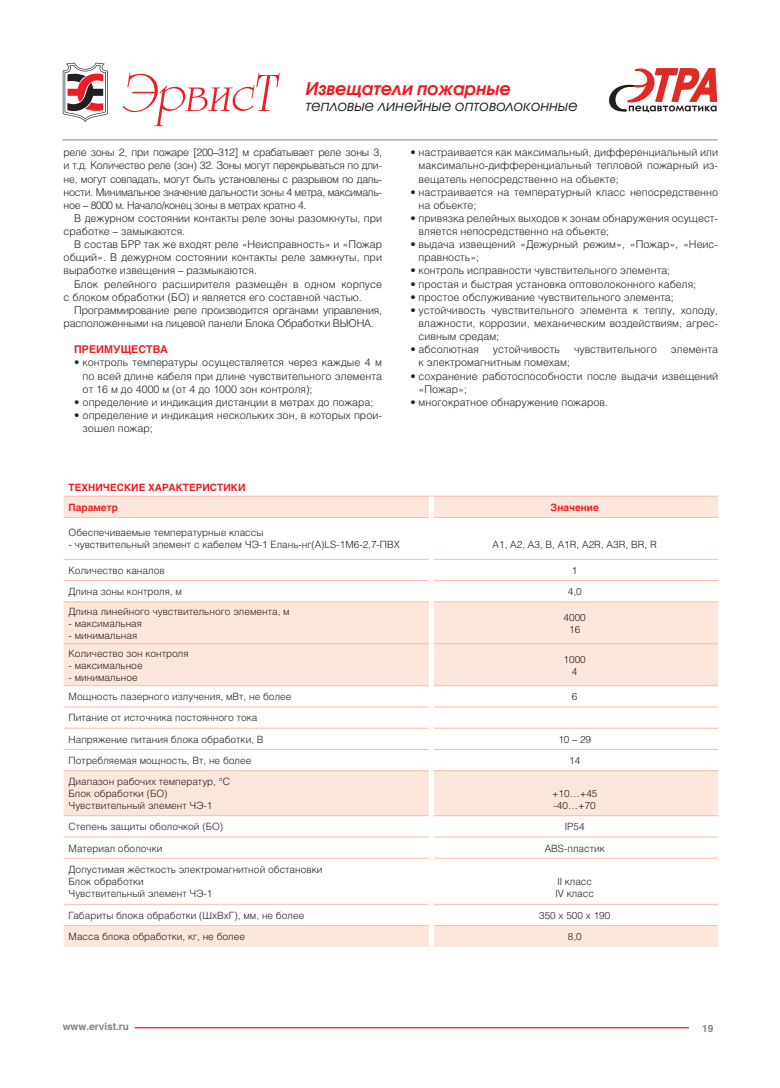
<style>
.page{position:relative;width:780px;height:1088px;background:#fff}
.page>*{position:absolute;margin:0;border:0;box-sizing:border-box;transform-origin:0 0}
.t1{font:italic 700 17.5px "Avant Garde Gothic C";color:#ee1d23}
.t2{font:italic 15px "Avant Garde Gothic C";color:#231f20}
.t3{font:10.62px/13.1px "Helios Light C";color:#231f20}
.t4{font:10.62px/13.1px "Helios Light C";letter-spacing:-.02em;color:#231f20}
.t5{font:700 10.62px "Helios C";color:#ee1d23}
.t6{font:10px/12px "Helios Light C";color:#231f20}
.t7{font:700 10px/19.5px "Helios C";color:#ee1d23}
.t8{font:700 10px "Helios C";color:#808285}
</style>
<div class="page">
<svg style="left:63px;top:63px;width:45px;height:59px"></svg>
<svg style="left:123px;top:73px;width:157px;height:53px"></svg>
<hr style="left:63px;top:140px;width:654px;height:1px;background:#808285">
<hr style="left:135px;top:1027px;width:554px;height:1px;background:#ee1d23">
<svg style="left:609px;top:68px;width:108px;height:44px"></svg>
<svg style="left:64px;top:497px;width:654px;height:450px"></svg>
<hr style="left:64px;top:559px;width:365px;height:1px;background:#fabda6">
<hr style="left:434px;top:559px;width:284px;height:1px;background:#fabda6">
<hr style="left:64px;top:580px;width:365px;height:1px;background:#fabda6">
<hr style="left:434px;top:580px;width:284px;height:1px;background:#fabda6">
<hr style="left:64px;top:706px;width:365px;height:1px;background:#fabda6">
<hr style="left:434px;top:706px;width:284px;height:1px;background:#fabda6">
<hr style="left:64px;top:728px;width:365px;height:1px;background:#fabda6">
<hr style="left:434px;top:728px;width:284px;height:1px;background:#fabda6">
<hr style="left:64px;top:749px;width:365px;height:1px;background:#fabda6">
<hr style="left:434px;top:749px;width:284px;height:1px;background:#fabda6">
<hr style="left:64px;top:837px;width:365px;height:1px;background:#fabda6">
<hr style="left:434px;top:837px;width:284px;height:1px;background:#fabda6">
<hr style="left:64px;top:858px;width:365px;height:1px;background:#fabda6">
<hr style="left:434px;top:858px;width:284px;height:1px;background:#fabda6">
<hr style="left:64px;top:904px;width:365px;height:1px;background:#fabda6">
<hr style="left:434px;top:904px;width:284px;height:1px;background:#fabda6">
<hr style="left:64px;top:496px;width:654px;height:1px;background:#fabda6">
<hr style="left:64px;top:517px;width:365px;height:1px;background:#fabda6">
<hr style="left:434px;top:517px;width:284px;height:1px;background:#fabda6">
<hr style="left:64px;top:601px;width:365px;height:1px;background:#fabda6">
<hr style="left:434px;top:601px;width:284px;height:1px;background:#fabda6">
<hr style="left:64px;top:643px;width:365px;height:1px;background:#fabda6">
<hr style="left:434px;top:643px;width:284px;height:1px;background:#fabda6">
<hr style="left:64px;top:685px;width:365px;height:1px;background:#fabda6">
<hr style="left:434px;top:685px;width:284px;height:1px;background:#fabda6">
<hr style="left:64px;top:770px;width:365px;height:1px;background:#fabda6">
<hr style="left:434px;top:770px;width:284px;height:1px;background:#fabda6">
<hr style="left:64px;top:815px;width:365px;height:1px;background:#fabda6">
<hr style="left:434px;top:815px;width:284px;height:1px;background:#fabda6">
<hr style="left:64px;top:925px;width:365px;height:1px;background:#fabda6">
<hr style="left:434px;top:925px;width:284px;height:1px;background:#fabda6">
<div style="left:429px;top:496px;width:5px;height:21px;background:#fff"></div>
<div style="left:429px;top:517px;width:5px;height:42px;background:#fff"></div>
<div style="left:429px;top:559px;width:5px;height:21px;background:#fff"></div>
<div style="left:429px;top:580px;width:5px;height:22px;background:#fff"></div>
<div style="left:429px;top:602px;width:5px;height:42px;background:#fff"></div>
<div style="left:429px;top:644px;width:5px;height:42px;background:#fff"></div>
<div style="left:429px;top:686px;width:5px;height:21px;background:#fff"></div>
<div style="left:429px;top:707px;width:5px;height:21px;background:#fff"></div>
<div style="left:429px;top:728px;width:5px;height:21px;background:#fff"></div>
<div style="left:429px;top:749px;width:5px;height:22px;background:#fff"></div>
<div style="left:429px;top:771px;width:5px;height:45px;background:#fff"></div>
<div style="left:429px;top:816px;width:5px;height:21px;background:#fff"></div>
<div style="left:429px;top:837px;width:5px;height:21px;background:#fff"></div>
<div style="left:429px;top:858px;width:5px;height:46px;background:#fff"></div>
<div style="left:429px;top:904px;width:5px;height:21px;background:#fff"></div>
<div style="left:429px;top:925px;width:5px;height:22px;background:#fff"></div>
<h1 class="t1" style="left:305px;top:82px;width:206px">Извещатели пожарные</h1>
<h2 class="t2" style="left:305px;top:100px;width:274px">тепловые линейные оптоволоконные</h2>
<p class="t3" style="left:64px;top:147px;width:320px;text-align:justify">реле зоны 2, при пожаре [200–312] м срабатывает реле зоны 3, и т.д. Количество реле (зон) 32. Зоны могут перекрываться по дли&shy;не, могут совпадать, могут быть установлены с разрывом по даль&shy;ности. Минимальное значение дальности зоны 4 метра, максималь&shy;ное – 8000 м. Начало/конец зоны в метрах кратно 4.</p>
<p class="t3" style="left:64px;top:213px;width:320px;text-indent:11px">В дежурном состоянии контакты реле зоны разомкнуты, при сработке – замыкаются.</p>
<p class="t3" style="left:64px;top:239px;width:320px;text-align:justify;text-indent:11px">В состав БРР так же входят реле «Неисправность» и «Пожар общий». В дежурном состоянии контакты реле замкнуты, при выработке извещения – размыкаются.</p>
<p class="t3" style="left:64px;top:278px;width:320px;text-indent:11px">Блок релейного расширителя размещён в одном корпусе с блоком обработки (БО) и является его составной частью.</p>
<p class="t4" style="left:64px;top:305px;width:320px;text-indent:11px">Программирование реле производится органами управления, расположенными на лицевой панели Блока Обработки ВЬЮНА.</p>
<p class="t5" style="left:74px;top:346px;width:95px">ПРЕИМУЩЕСТВА</p>
<p class="t3" style="left:82px;top:357px;width:301px;text-align:justify;text-indent:-8px">• контроль температуры осуществляется через каждые 4 м по всей длине кабеля при длине чувствительного элемента от 16 м до 4000 м (от 4 до 1000 зон контроля);</p>
<p class="t3" style="left:74px;top:396px;width:300px">• определение и индикация дистанции в метрах до пожара;</p>
<p class="t3" style="left:82px;top:410px;width:301px;text-indent:-8px">• определение и индикация нескольких зон, в которых прои&shy;зошел пожар;</p>
<p class="t7" style="left:69px;top:479px;width:178px">ТЕХНИЧЕСКИЕ ХАРАКТЕРИСТИКИ<br>Параметр</p>
<p class="t3" style="left:418px;top:147px;width:301px;text-align:justify;text-indent:-8px">• настраивается как максимальный, дифференциальный или максимально-дифференциальный тепловой пожарный из&shy;вещатель непосредственно на объекте;</p>
<p class="t3" style="left:418px;top:186px;width:301px;text-indent:-8px">• настраивается на температурный класс непосредственно на объекте;</p>
<p class="t3" style="left:418px;top:213px;width:301px;text-indent:-8px">• привязка релейных выходов к зонам обнаружения осущест&shy;вляется непосредственно на объекте;</p>
<p class="t3" style="left:418px;top:239px;width:301px;text-indent:-8px">• выдача извещений «Дежурный режим», «Пожар», «Неис&shy;правность»;</p>
<p class="t3" style="left:410px;top:265px;width:261px">• контроль исправности чувствительного элемента;</p>
<p class="t3" style="left:410px;top:278px;width:287px">• простая и быстрая установка оптоволоконного кабеля;</p>
<p class="t3" style="left:410px;top:291px;width:265px">• простое обслуживание чувствительного элемента;</p>
<p class="t3" style="left:418px;top:305px;width:301px;text-align:justify;text-indent:-8px">• устойчивость чувствительного элемента к теплу, холоду, влажности, коррозии, механическим воздействиям, агрес&shy;сивным средам;</p>
<p class="t3" style="left:410px;top:344px;width:70px">• абсолютная</p>
<p class="t3" style="left:493px;top:344px;width:68px">устойчивость</p>
<p class="t3" style="left:574px;top:344px;width:84px">чувствительного</p>
<p class="t3" style="left:671px;top:344px;width:49px">элемента</p>
<p class="t3" style="left:418px;top:357px;width:153px">к электромагнитным помехам;</p>
<p class="t3" style="left:418px;top:370px;width:301px;text-indent:-8px">• сохранение работоспособности после выдачи извещений «Пожар»;</p>
<p class="t3" style="left:410px;top:396px;width:199px">• многократное обнаружение пожаров.</p>
<p class="t7" style="left:550px;top:498px;width:50px">Значение</p>
<p class="t6" style="left:69px;top:528px;width:196px">Обеспечиваемые температурные классы</p>
<p class="t6" style="left:69px;top:540px;width:333px">- чувствительный элемент с кабелем ЧЭ-1 Елань-нг(А)LS-1М6-2,7-ПВХ</p>
<p class="t6" style="left:492px;top:540px;width:166px">A1, A2, A3, B, A1R, A2R, A3R, BR, R</p>
<p class="t6" style="left:69px;top:565px;width:97px">Количество каналов</p>
<p class="t6" style="left:572px;top:565px;width:7px">1</p>
<p class="t6" style="left:69px;top:587px;width:115px">Длина зоны контроля, м</p>
<p class="t6" style="left:567px;top:587px;width:15px">4,0</p>
<p class="t6" style="left:69px;top:606px;width:223px">Длина линейного чувствительного элемента, м</p>
<p class="t6" style="left:69px;top:618px;width:75px">- максимальная</p>
<p class="t6" style="left:69px;top:630px;width:70px">- минимальная</p>
<p class="t6" style="left:563px;top:612px;width:24px;text-align:center">4000<br>16</p>
<p class="t6" style="left:69px;top:648px;width:121px">Количество зон контроля</p>
<p class="t6" style="left:69px;top:660px;width:75px">- максимальное</p>
<p class="t6" style="left:69px;top:672px;width:71px">- минимальное</p>
<p class="t6" style="left:563px;top:654px;width:24px;text-align:center">1000<br>4</p>
<p class="t6" style="left:69px;top:692px;width:224px">Мощность лазерного излучения, мВт, не более</p>
<p class="t6" style="left:572px;top:692px;width:7px">6</p>
<p class="t6" style="left:69px;top:708px;width:196px;line-height:21.2px">Питание от источника постоянного тока<br>Напряжение питания блока обработки, В</p>
<p class="t6" style="left:558px;top:734px;width:34px">10 – 29</p>
<p class="t6" style="left:69px;top:755px;width:184px">Потребляемая мощность, Вт, не более</p>
<p class="t6" style="left:569px;top:755px;width:13px">14</p>
<p class="t6" style="left:69px;top:776px;width:163px">Диапазон рабочих температур, °C<br>Блок обработки (БО)<br>Чувствительный элемент ЧЭ-1</p>
<p class="t6" style="left:552px;top:788px;width:47px">+10…+45 -40…+70</p>
<p class="t6" style="left:69px;top:822px;width:156px">Степень защиты оболочкой (БО)</p>
<p class="t6" style="left:565px;top:822px;width:21px">IP54</p>
<p class="t6" style="left:69px;top:843px;width:95px">Материал оболочки</p>
<p class="t6" style="left:544px;top:843px;width:61px">ABS-пластик</p>
<p class="t6" style="left:69px;top:865px;width:255px">Допустимая жёсткость электромагнитной обстановки<br>Блок обработки<br>Чувствительный элемент ЧЭ-1</p>
<p class="t6" style="left:555px;top:877px;width:40px">II класс<br>IV класс</p>
<p class="t6" style="left:69px;top:910px;width:237px">Габариты блока обработки (ШхВхГ), мм, не более</p>
<p class="t6" style="left:539px;top:910px;width:73px">350 х 500 х 190</p>
<p class="t6" style="left:69px;top:931px;width:178px">Масса блока обработки, кг, не более</p>
<p class="t6" style="left:567px;top:931px;width:15px">8,0</p>
<p class="t8" style="left:63px;top:1022px;width:68px">www.ervist.ru</p>
<p class="t8" style="left:702px;top:1024px;width:13px">19</p>
</div>
